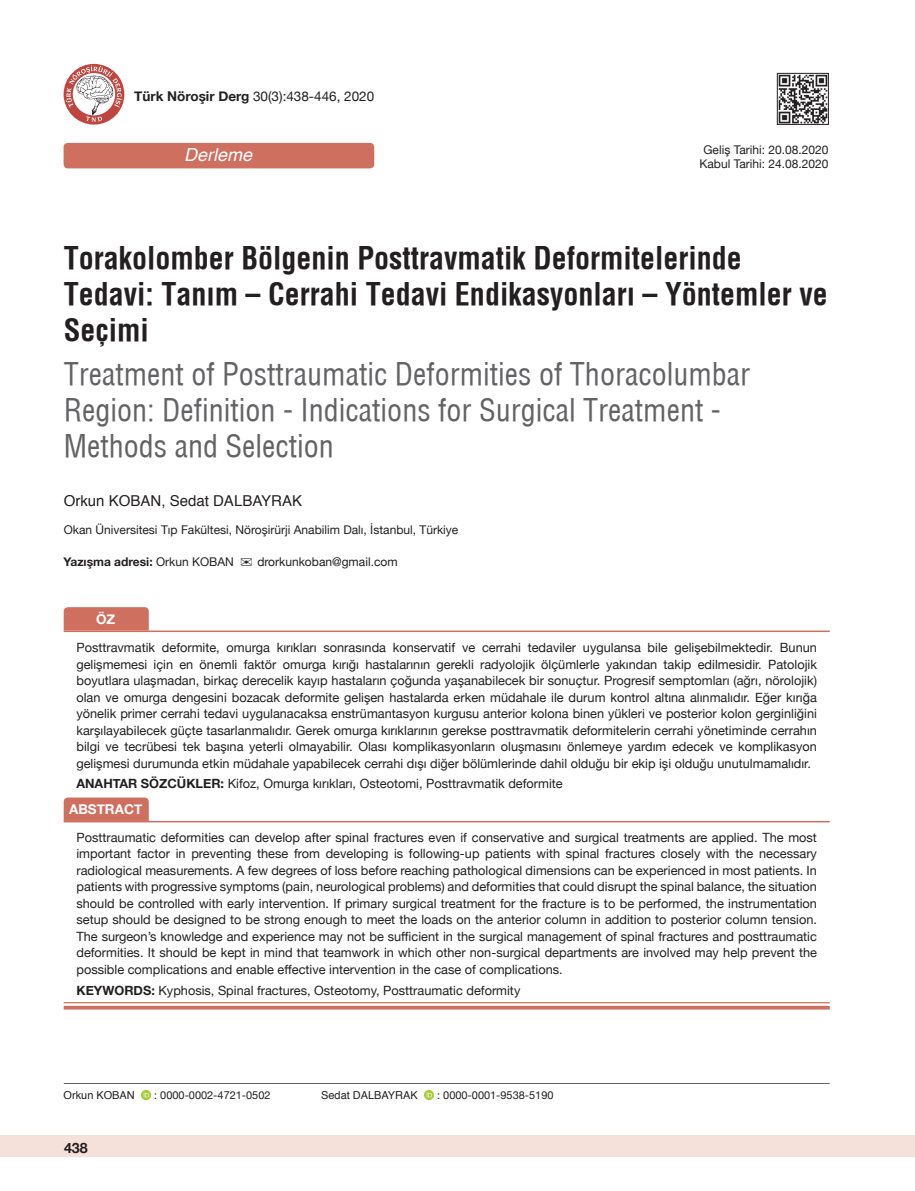
<style>
.page{position:relative;width:915px;height:1191px;background:#fff}
.page>*{position:absolute;margin:0;border:0;box-sizing:border-box;transform-origin:0 0}
.t1{font:30px/36px "Helvetica Condensed";color:#636366}
.t2{font:700 30px/36px "Helvetica Condens";color:#231f20}
.t3{font:italic 18px "Helvetica";color:#fff}
.t4{font:15px "Helvetica";color:#231f20}
.t5{font:700 14.25px "Helvetica Neue";color:#231f20}
.t6{font:13.5px "Helvetica Neue";color:#231f20}
.t7{font:700 13.5px "Helvetica Neue";color:#fff}
.t8{font:12.75px/16.5px "Helvetica Neue";color:#231f20;text-align:justify}
.t9{font:12px/14.4px "Helvetica Neue";color:#231f20;text-align:center}
.t10{font:700 12px "Helvetica Neue";color:#231f20}
.t11{font:10.95px "Helvetica Neue";color:#231f20}
.t12{font:10.95px "Helvetica";color:#231f20}
.s1{font-weight:700}
.s2{font-weight:400}
</style>
<div class="page">
<div style="left:0;top:1135px;width:914px;height:22px;background:#f6e1da"></div>
<hr style="left:64px;top:1083px;width:765px;height:1px;background:#636366">
<svg style="left:141px;top:1090px;width:10px;height:10px"></svg>
<svg style="left:144px;top:1091px;width:5px;height:6px"></svg>
<svg style="left:424px;top:1090px;width:10px;height:10px"></svg>
<svg style="left:426px;top:1091px;width:6px;height:6px"></svg>
<img style="left:778px;top:75px;width:48px;height:48px">
<div style="left:776px;top:73px;width:52px;height:52px;border:1px solid #231f20"></div>
<div style="left:64px;top:143px;width:310px;height:25px;background:#ce6f60;border-radius:4px"></div>
<svg style="left:64px;top:64px;width:60px;height:61px"></svg>
<svg style="left:66px;top:66px;width:56px;height:56px"></svg>
<div style="left:64px;top:797px;width:85px;height:24px;background:#ce6f60"></div>
<svg style="left:64px;top:1003px;width:765px;height:1px"></svg>
<hr style="left:64px;top:821px;width:765px;height:1px;background:#ce6f60">
<hr style="left:64px;top:1002px;width:765px;height:1px;background:#ce6f60">
<svg style="left:64px;top:1005px;width:765px;height:4px;background:#d88c81"></svg>
<div style="left:64px;top:607px;width:85px;height:23px;background:#ce6f60"></div>
<hr style="left:64px;top:630px;width:765px;height:2px;background:#ce6f60">
<p class="t6" style="left:134px;top:86px;width:241px"><span class="s1">Türk Nöroşir Derg</span> 30(3):438-446, 2020</p>
<h2 class="t3" style="left:184px;top:140px;width:70px">Derleme</h2>
<p class="t9" style="left:699px;top:143px;width:130px">Geliş Tarihi: 20.08.2020<br>Kabul Tarihi: 24.08.2020</p>
<h1 class="t2" style="left:64px;top:240px;width:765px">Torakolomber Bölgenin Posttravmatik Deformitelerinde<br>Tedavi: Tanım – Cerrahi Tedavi Endikasyonları – Yöntemler ve<br>Seçimi</h1>
<h1 class="t1" style="left:64px;top:356px;width:687px">Treatment of Posttraumatic Deformities of Thoracolumbar<br>Region: Definition - Indications for Surgical Treatment -<br>Methods and Selection</h1>
<p class="t4" style="left:64px;top:489px;width:240px">Orkun KOBAN, Sedat DALBAYRAK</p>
<p class="t9" style="left:64px;top:523px;width:396px">Okan Üniversitesi Tıp Fakültesi, Nöroşirürji Anabilim Dalı, İstanbul, Türkiye</p>
<p class="t10" style="left:64px;top:553px;width:172px">Yazışma adresi: <span class="s2">Orkun KOBAN</span></p>
<p class="t9" style="left:257px;top:556px;width:142px">drorkunkoban@gmail.com</p>
<p class="t7" style="left:96px;top:608px;width:21px">ÖZ</p>
<p class="t8" style="left:76px;top:640px;width:741px">Posttravmatik deformite, omurga kırıkları sonrasında konservatif ve cerrahi tedaviler uygulansa bile gelişebilmektedir. Bunun gelişmemesi için en önemli faktör omurga kırığı hastalarının gerekli radyolojik ölçümlerle yakından takip edilmesidir. Patolojik boyutlara ulaşmadan, birkaç derecelik kayıp hastaların çoğunda yaşanabilecek bir sonuçtur. Progresif semptomları (ağrı, nörolojik) olan ve omurga dengesini bozacak deformite gelişen hastalarda erken müdahale ile durum kontrol altına alınmalıdır. Eğer kırığa yönelik primer cerrahi tedavi uygulanacaksa enstrümantasyon kurgusu anterior kolona binen yükleri ve posterior kolon gerginliğini karşılayabilecek güçte tasarlanmalıdır. Gerek omurga kırıklarının gerekse posttravmatik deformitelerin cerrahi yönetiminde cerrahın bilgi ve tecrübesi tek başına yeterli olmayabilir. Olası komplikasyonların oluşmasını önlemeye yardım edecek ve komplikasyon gelişmesi durumunda etkin müdahale yapabilecek cerrahi dışı diğer bölümlerinde dahil olduğu bir ekip işi olduğu unutulmamalıdır.</p>
<p class="t8" style="left:76px;top:776px;width:487px"><span class="s1">ANAHTAR SÖZCÜKLER:</span> Kifoz, Omurga kırıkları, Osteotomi, Posttravmatik deformite</p>
<p class="t7" style="left:69px;top:799px;width:75px">ABSTRACT</p>
<p class="t8" style="left:76px;top:830px;width:741px">Posttraumatic deformities can develop after spinal fractures even if conservative and surgical treatments are applied. The most important factor in preventing these from developing is following-up patients with spinal fractures closely with the necessary radiological measurements. A few degrees of loss before reaching pathological dimensions can be experienced in most patients. In patients with progressive symptoms (pain, neurological problems) and deformities that could disrupt the spinal balance, the situation should be controlled with early intervention. If primary surgical treatment for the fracture is to be performed, the instrumentation setup should be designed to be strong enough to meet the loads on the anterior column in addition to posterior column tension.<br>The surgeon’s knowledge and experience may not be sufficient in the surgical management of spinal fractures and posttraumatic deformities. It should be kept in mind that teamwork in which other non-surgical departments are involved may help prevent the possible complications and enable effective intervention in the case of complications.</p>
<p class="t8" style="left:76px;top:982px;width:445px"><span class="s1">KEYWORDS:</span> Kyphosis, Spinal fractures, Osteotomy, Posttraumatic deformity</p>
<p class="t12" style="left:64px;top:1087px;width:73px">Orkun KOBAN</p>
<p class="t11" style="left:154px;top:1087px;width:118px">: 0000-0002-4721-0502</p>
<p class="t12" style="left:321px;top:1087px;width:98px">Sedat DALBAYRAK</p>
<p class="t11" style="left:437px;top:1087px;width:118px">: 0000-0001-9538-5190</p>
<p class="t5" style="left:64px;top:1137px;width:25px">438</p>
</div>
